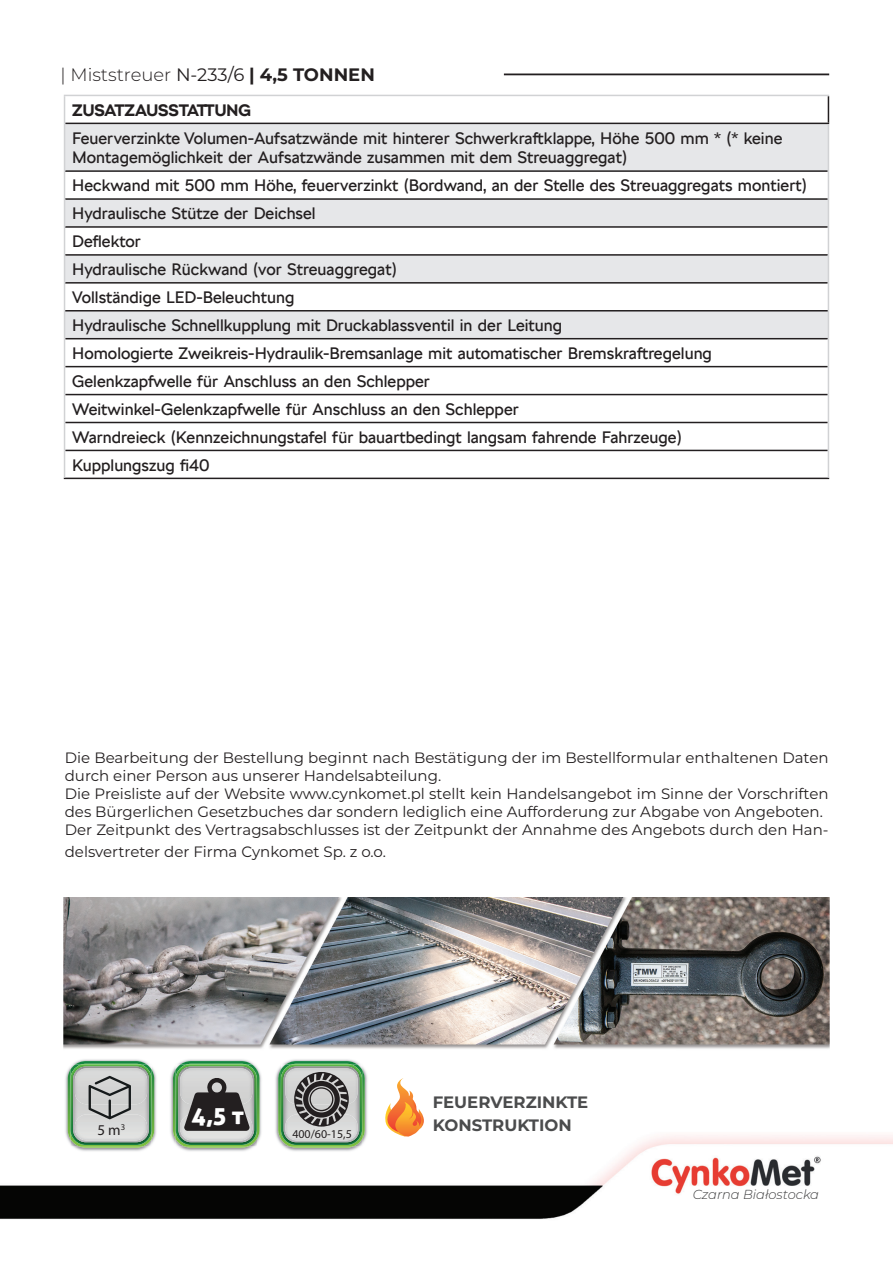
<style>
.page{position:relative;width:893px;height:1263px;background:#fff}
.page>*{position:absolute;margin:0;border:0;box-sizing:border-box;transform-origin:0 0}
.t1{font:24px "Aller Display";color:#fff}
.t2{font:300 18px "Montserrat";color:#231f20}
.t3{font:16.5px/27.9px "SKODA Next Arabic";color:#231f20}
.t4{font:700 16.5px "Montserrat";color:#4b4c4d}
.t5{font:700 16.5px "SKODA Next Arabic";letter-spacing:-.01em;color:#231f20}
.t6{font:15px/18px "Montserrat";color:#231f20}
.t7{font:15px "Myriad Pro";color:#231f20}
.t8{font:italic 300 13.05px "Montserrat";color:#3e3e3f}
.t9{font:12px "Myriad Pro";color:#231f20}
.s1{font-weight:400}
.s2{font-weight:700}
</style>
<div class="page">
<hr style="left:504px;top:74px;width:325px;height:1px;background:#231f20">
<img style="left:0;top:1135px;width:893px;height:84px">
<img style="left:274px;top:1059px;width:95px;height:94px">
<img style="left:281px;top:1064px;width:81px;height:81px">
<svg style="left:284px;top:1061px;width:75px;height:81px;background:#9ca39c"></svg>
<svg style="left:383px;top:1078px;width:44px;height:59px"></svg>
<img style="left:64px;top:1059px;width:94px;height:94px">
<img style="left:70px;top:1064px;width:82px;height:81px">
<img style="left:73px;top:1066px;width:76px;height:76px">
<img style="left:75px;top:1119px;width:72px;height:21px">
<svg style="left:68px;top:1061px;width:79px;height:58px;background:#abb8ac"></svg>
<img style="left:169px;top:1059px;width:95px;height:94px">
<svg style="left:180px;top:1061px;width:72px;height:3px"></svg>
<img style="left:176px;top:1064px;width:81px;height:81px">
<img style="left:178px;top:1066px;width:76px;height:76px">
<img style="left:180px;top:1068px;width:72px;height:36px">
<img style="left:180px;top:1114px;width:72px;height:26px">
<svg style="left:184px;top:1077px;width:65px;height:54px;background:#615f5f"></svg>
<img style="left:64px;top:897px;width:765px;height:152px">
<svg style="left:65px;top:96px;width:763px;height:382px"></svg>
<svg style="left:65px;top:124px;width:763px;height:214px;fill:#e6e7e9"></svg>
<svg style="left:828px;top:96px;width:1px;height:27px"></svg>
<hr style="left:65px;top:123px;width:764px;height:1px;background:#231f20">
<hr style="left:65px;top:170px;width:763px;height:2px;background:#231f20">
<hr style="left:65px;top:198px;width:763px;height:2px;background:#231f20">
<hr style="left:65px;top:226px;width:763px;height:2px;background:#231f20">
<hr style="left:64px;top:123px;width:1px;height:48px;background:#d1d2d4">
<hr style="left:828px;top:124px;width:1px;height:47px;background:#d1d2d4">
<hr style="left:64px;top:95px;width:765px;height:1px;background:#d1d2d4">
<svg style="left:64px;top:96px;width:1px;height:27px"></svg>
<hr style="left:65px;top:254px;width:763px;height:2px;background:#231f20">
<hr style="left:65px;top:282px;width:763px;height:2px;background:#231f20">
<hr style="left:65px;top:338px;width:763px;height:1px;background:#231f20">
<hr style="left:65px;top:366px;width:763px;height:1px;background:#231f20">
<hr style="left:65px;top:394px;width:763px;height:1px;background:#231f20">
<hr style="left:65px;top:422px;width:763px;height:1px;background:#231f20">
<hr style="left:65px;top:450px;width:763px;height:1px;background:#231f20">
<hr style="left:64px;top:478px;width:765px;height:1px;background:#231f20">
<svg style="left:64px;top:171px;width:1px;height:307px"></svg>
<svg style="left:828px;top:171px;width:1px;height:307px"></svg>
<hr style="left:65px;top:310px;width:763px;height:1px;background:#231f20">
<p class="t2" style="left:61px;top:63px;width:316px">| Miststreuer <span class="s1">N-233/6</span> <span class="s2">| 4,5 TONNEN</span></p>
<p class="t5" style="left:72px;top:100px;width:180px">ZUSATZAUSSTATTUNG</p>
<p class="t3" style="left:72px;top:128px;width:712px;line-height:19.8px">Feuerverzinkte Volumen-Aufsatzwände mit hinterer Schwerkraftklappe, Höhe 500 mm * (* keine<br>Montagemöglichkeit der Aufsatzwände zusammen mit dem Streuaggregat)</p>
<p class="t3" style="left:72px;top:172px;width:736px">Heckwand mit 500 mm Höhe, feuerverzinkt (Bordwand, an der Stelle des Streuaggregats montiert)<br>Hydraulische Stütze der Deichsel<br>Deflektor<br>Hydraulische Rückwand (vor Streuaggregat)<br>Vollständige LED-Beleuchtung<br>Hydraulische Schnellkupplung mit Druckablassventil in der Leitung<br>Homologierte Zweikreis-Hydraulik-Bremsanlage mit automatischer Bremskraftregelung Gelenkzapfwelle für Anschluss an den Schlepper<br>Weitwinkel-Gelenkzapfwelle für Anschluss an den Schlepper<br>Warndreieck (Kennzeichnungstafel für bauartbedingt langsam fahrende Fahrzeuge)<br>Kupplungszug fi40</p>
<p class="t6" style="left:65px;top:749px;width:765px">Die Bearbeitung der Bestellung beginnt nach Bestätigung der im Bestellformular enthaltenen Daten durch einer Person aus unserer Handelsabteilung.<br>Die Preisliste auf der Website www.cynkomet.pl stellt kein Handelsangebot im Sinne der Vorschriften des Bürgerlichen Gesetzbuches dar sondern lediglich eine Aufforderung zur Abgabe von Angeboten.<br>Der Zeitpunkt des Vertragsabschlusses ist der Zeitpunkt der Annahme des Angebots durch den Han-</p>
<p class="t6" style="left:65px;top:842px;width:323px">delsvertreter der Firma Cynkomet Sp. z o.o.</p>
<p class="t7" style="left:97px;top:1120px;width:29px">5 m<sup>3</sup></p>
<p class="t4" style="left:433px;top:1090px;width:157px">FEUERVERZINKTE</p>
<h1 class="t1" style="left:191px;top:1100px;width:54px">4,5 t</h1>
<p class="t4" style="left:433px;top:1113px;width:141px">KONSTRUKTION</p>
<p class="t9" style="left:292px;top:1127px;width:61px">400/60-15,5</p>
<p class="t8" style="left:693px;top:1186px;width:128px">Czarna Białostocka</p>
</div>
